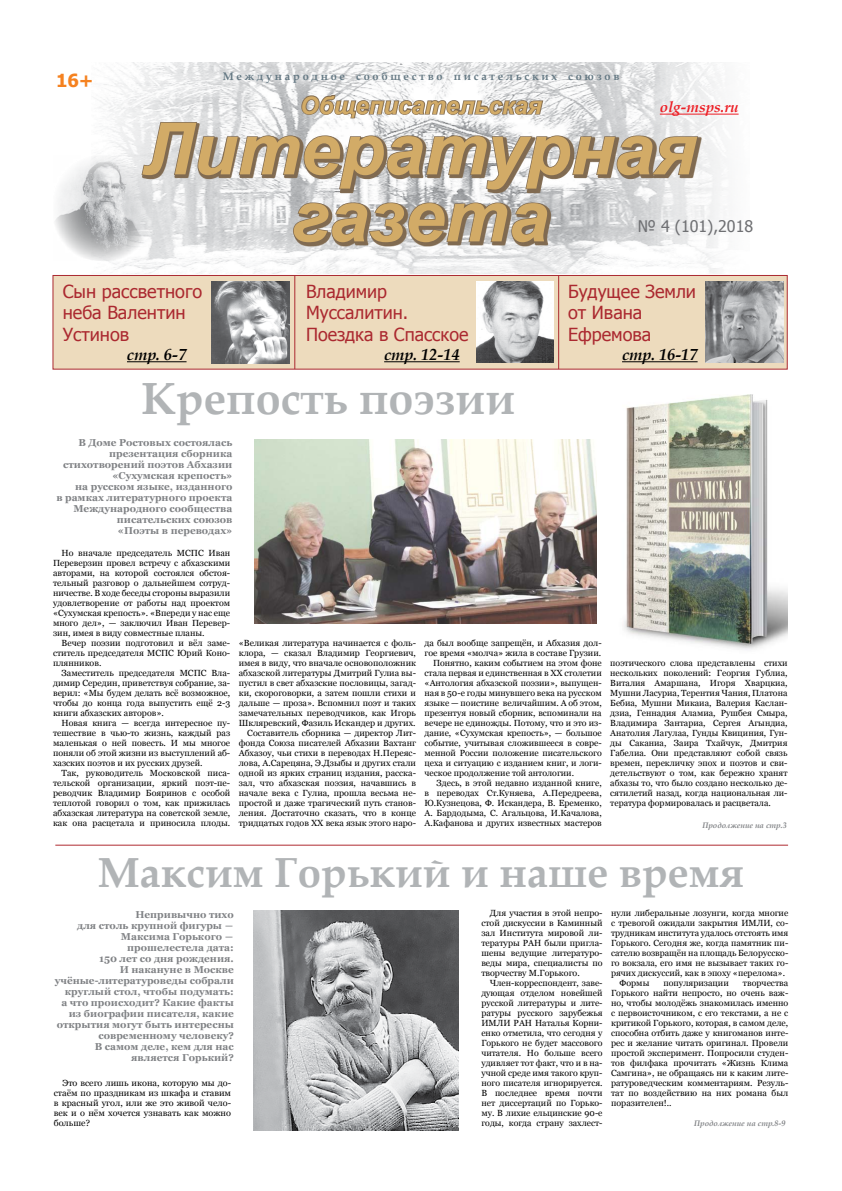
<style>
.page{position:relative;width:842px;height:1191px;background:#fff}
.page>*{position:absolute;margin:0;border:0;box-sizing:border-box;transform-origin:0 0}
.t1{font:italic 700 72px/67px "Arial";color:#d2ab67;text-align:center}
.t2{font:700 45px "Book Antiqua";color:#b1b4b6}
.t3{font:700 42px "Book Antiqua";color:#b1b4b6}
.t4{font:italic 700 24px "Arial";color:#d2ab67}
.t5{font:18px/21.6px "Tahoma";color:#ab2930}
.t6{font:700 18px "Tahoma";color:#f58220}
.t7{font:italic 700 16px "Book Antiqua";color:#000}
.t8{font:16px "Tahoma";color:#6f7073}
.t9{font:italic 700 15px "Book Antiqua";color:#ed1d24}
.t10{font:700 11px "Book Antiqua";color:#647883}
.t11{font:700 10px/11px "Georgia";color:#808285;text-align:right}
.t12{font:8.9px/10px "Georgia";color:#000;text-align:justify}
.t13{font:italic 700 8px "Book Antiqua";color:#808285}
</style>
<div class="page">
<img style="left:95px;top:62px;width:644px;height:212px">
<img style="left:55px;top:156px;width:96px;height:104px">
<svg style="left:142px;top:123px;width:559px;height:123px"></svg>
<svg style="left:292px;top:202px;width:257px;height:42px;background:#948471"></svg>
<div style="left:53px;top:275px;width:735px;height:94px;background:#eddbbd;border:1px solid #ab2930"></div>
<svg style="left:141px;top:94px;width:558px;height:97px"></svg>
<hr style="left:558px;top:275px;width:1px;height:94px;background:#ab2930">
<hr style="left:294px;top:275px;width:1px;height:94px;background:#ab2930">
<hr style="left:660px;top:114px;width:79px;height:1px;background:#ed1d24">
<hr style="left:127px;top:361px;width:60px;height:1px;background:#000">
<hr style="left:384px;top:361px;width:76px;height:1px;background:#000">
<hr style="left:622px;top:361px;width:76px;height:1px;background:#000">
<img style="left:476px;top:281px;width:78px;height:82px">
<img style="left:212px;top:281px;width:77px;height:82px">
<img style="left:705px;top:281px;width:78px;height:82px">
<hr style="left:55px;top:844px;width:733px;height:1px;background:#af2a31">
<img style="left:253px;top:911px;width:205px;height:219px">
<img style="left:624px;top:394px;width:163px;height:256px">
<img style="left:255px;top:439px;width:341px;height:185px">
<h3 class="t6" style="left:56px;top:68px;width:39px">16+</h3>
<p class="t10" style="left:223px;top:69px;width:398px">М е ж д у н а р о д н о е с о о б щ е с т в о п и с а т е л ь с к и х с о ю з о в</p>
<h3 class="t4" style="left:300px;top:89px;width:243px">Общеписательская</h3>
<h3 class="t9" style="left:660px;top:97px;width:80px">olg-msps.ru</h3>
<h1 class="t1" style="left:144px;top:118px;width:554px">Литературная газета</h1>
<h3 class="t8" style="left:638px;top:215px;width:117px">№ 4 (101),2018</h3>
<h3 class="t5" style="left:63px;top:279px;width:141px">Сын рассветного неба Валентин<br>Устинов</h3>
<h3 class="t5" style="left:306px;top:279px;width:164px">Владимир<br>Муссалитин.<br>Поездка в Спасское</h3>
<h3 class="t5" style="left:568px;top:279px;width:130px">Будущее Земли от Ивана<br>Ефремова</h3>
<h3 class="t7" style="left:127px;top:343px;width:61px">стр. 6-7</h3>
<h3 class="t7" style="left:384px;top:343px;width:77px">стр. 12-14</h3>
<h3 class="t7" style="left:622px;top:343px;width:77px">стр. 16-17</h3>
<h2 class="t2" style="left:141px;top:368px;width:375px">Крепость поэзии</h2>
<p class="t11" style="left:56px;top:437px;width:178px">В Доме Ростовых состоялась презентация сборника стихотворений поэтов Абхазии «Сухумская крепость»<br>на русском языке, изданного<br>в рамках литературного проекта<br>Международного сообщества писательских союзов<br>«Поэты в переводах»</p>
<p class="t12" style="left:53px;top:548px;width:179px;text-indent:9px">Но вначале председатель МСПС Иван Переверзин провел встречу с абхазскими авторами, на которой состоялся обстоя&shy;тельный разговор о дальнейшем сотруд&shy;ничестве. В ходе беседы стороны выразили удовлетворение от работы над проектом «Сухумская крепость». «Впереди у нас еще много дел», — заключил Иван Перевер&shy;зин, имея в виду совместные планы.</p>
<p class="t12" style="left:53px;top:638px;width:179px;text-indent:8px">Вечер поэзии подготовил и вёл заме&shy;ститель председателя МСПС Юрий Коно&shy;плянников.</p>
<p class="t12" style="left:53px;top:668px;width:179px;text-indent:8px">Заместитель председателя МСПС Вла&shy;димир Середин, приветствуя собрание, за&shy;верил: «Мы будем делать всё возможное, чтобы до конца года выпустить ещё 2-3 книги абхазских авторов».</p>
<p class="t12" style="left:53px;top:718px;width:179px;text-indent:8px">Новая книга — всегда интересное пу&shy;тешествие в чью-то жизнь, каждый раз маленькая о ней повесть. И мы многое поняли об этой жизни из выступлений аб&shy;хазских поэтов и их русских друзей.</p>
<p class="t12" style="left:53px;top:768px;width:179px;text-indent:8px">Так, руководитель Московской писа&shy;тельской организации, яркий поэт-пе&shy;реводчик Владимир Бояринов с особой теплотой говорил о том, как прижилась абхазская литература на советской земле, как она расцетала и приносила плоды.</p>
<p class="t12" style="left:239px;top:638px;width:179px;text-align:right">«Великая литература начинается с фоль&shy;клора, — сказал Владимир Георгиевич, имея в виду, что вначале основоположник абхазской литературы Дмитрий Гулиа вы&shy;пустил в свет абхазские пословицы, загад&shy;ки, скороговорки, а затем пошли стихи и дальше — проза». Вспомнил поэт и таких замечательных переводчиков, как Игорь Шкляревский, Фазиль Искандер и других.<br>Составитель сборника — директор Лит&shy;фонда Союза писателей Абхазии Вахтанг Абхазоу, чьи стихи в переводах Н.Переяс&shy;лова, А.Сарецяна, Э.Дзыбы и других стали одной из ярких страниц издания, расска&shy;зал, что абхазская поэзия, начавшись в начале века с Гулиа, прошла весьма не&shy;простой и даже трагический путь станов&shy;ления. Достаточно сказать, что в конце тридцатых годов XX века язык этого наро-</p>
<p class="t12" style="left:424px;top:638px;width:179px">да был вообще запрещён, и Абхазия дол-</p>
<p class="t12" style="left:424px;top:648px;width:178px">гое время «молча» жила в составе Грузии.</p>
<p class="t12" style="left:433px;top:658px;width:170px">Понятно, каким событием на этом фоне</p>
<p class="t12" style="left:424px;top:668px;width:179px">стала первая и единственная в XX столетии</p>
<p class="t12" style="left:424px;top:678px;width:179px">«Антология абхазской поэзии», выпущен-</p>
<p class="t12" style="left:424px;top:688px;width:179px">ная в 50-е годы минувшего века на русском</p>
<p class="t12" style="left:424px;top:698px;width:179px">языке — поистине величайшим. А об этом,</p>
<p class="t12" style="left:424px;top:708px;width:179px">презентуя новый сборник, вспоминали на</p>
<p class="t12" style="left:424px;top:718px;width:179px">вечере не единожды. Потому, что и это из-</p>
<p class="t12" style="left:424px;top:728px;width:179px">дание, «Сухумская крепость», — большое</p>
<p class="t12" style="left:424px;top:738px;width:179px">событие, учитывая сложившееся в совре-</p>
<p class="t12" style="left:424px;top:748px;width:179px">менной России положение писательского</p>
<p class="t12" style="left:424px;top:758px;width:179px">цеха и ситуацию с изданием книг, и логи-</p>
<p class="t12" style="left:424px;top:768px;width:151px">ческое продолжение той антологии.</p>
<p class="t12" style="left:436px;top:778px;width:167px">Здесь, в этой недавно изданной книге,</p>
<p class="t12" style="left:424px;top:788px;width:179px">в переводах Ст.Куняева, А.Передреева,</p>
<p class="t12" style="left:424px;top:798px;width:179px">Ю.Кузнецова, Ф. Искандера, В. Еременко,</p>
<p class="t12" style="left:424px;top:808px;width:179px">А. Бардодыма, С. Агальцова, И.Качалова,</p>
<p class="t12" style="left:424px;top:818px;width:179px">А.Кафанова и других известных мастеров</p>
<p class="t12" style="left:610px;top:658px;width:179px">поэтического слова представлены стихи нескольких поколений: Георгия Гублиа, Виталия Амаршана, Игоря Хварцкиа, Мушни Ласуриа, Терентия Чания, Платона Бебиа, Мушни Микаиа, Валерия Каслан&shy;дзиа, Геннадия Аламиа, Рушбея Смыра, Владимира Зантариа, Сергея Агындиа, Анатолия Лагулаа, Гунды Квициния, Гун&shy;ды Саканиа, Заира Тхайчук, Дмитрия Габелиа. Они представляют собой связь времен, перекличку эпох и поэтов и сви&shy;детельствуют о том, как бережно хранят абхазы то, что было создано несколько де&shy;сятилетий назад, когда национальная ли&shy;тература формировалась и расцветала.</p>
<p class="t13" style="left:702px;top:819px;width:86px">Продолжение на стр.3</p>
<h3 class="t3" style="left:98px;top:844px;width:648px">Максим Горький и наше время</h3>
<p class="t11" style="left:55px;top:909px;width:181px">Непривычно тихо<br>для столь крупной фигуры ―<br>Максима Горького ― прошелестела дата:<br>150 лет со дня рождения.<br>И накануне в Москве учёные-литературоведы собрали круглый стол, чтобы подумать:<br>а что происходит? Какие факты из биографии писателя, какие открытия могут быть интересны современному человеку?<br>В самом деле, кем для нас является Горький?</p>
<p class="t12" style="left:54px;top:1078px;width:179px;text-indent:9px">Это всего лишь икона, которую мы до&shy;стаём по праздникам из шкафа и ставим в красный угол, или же это живой чело&shy;век и о нём хочется узнавать как можно больше?</p>
<p class="t12" style="left:481px;top:908px;width:123px;text-indent:9px">Для участия в этой непро&shy;стой дискуссии в Каминный зал Института мировой ли&shy;тературы РАН были пригла&shy;шены ведущие литературо&shy;веды мира, специалисты по творчеству М.Горького.</p>
<p class="t12" style="left:481px;top:978px;width:123px;text-indent:9px">Член-корреспондент, заве&shy;дующая отделом новейшей русской литературы и лите&shy;ратуры русского зарубежья ИМЛИ РАН Наталья Корни&shy;енко отметила, что сегодня у Горького не будет массового читателя. Но больше всего удивляет тот факт, что и в на&shy;учной среде имя такого круп&shy;ного писателя игнорируется.<br>В последнее время почти нет диссертаций по Горько&shy;му. В лихие ельцинские 90-е годы, когда страну захлест-</p>
<p class="t12" style="left:611px;top:908px;width:179px">нули либеральные лозунги, когда многие</p>
<p class="t12" style="left:611px;top:918px;width:179px">с тревогой ожидали закрытия ИМЛИ, со-</p>
<p class="t12" style="left:611px;top:928px;width:179px">трудникам института удалось отстоять имя</p>
<p class="t12" style="left:611px;top:938px;width:179px">Горького. Сегодня же, когда памятник пи-</p>
<p class="t12" style="left:611px;top:948px;width:179px">сателю возвращён на площадь Белорусско-</p>
<p class="t12" style="left:611px;top:958px;width:179px">го вокзала, его имя не вызывает таких го-</p>
<p class="t12" style="left:611px;top:968px;width:175px">рячих дискуссий, как в эпоху «перелома».</p>
<p class="t12" style="left:620px;top:978px;width:31px">Формы</p>
<p class="t12" style="left:663px;top:978px;width:67px">популяризации</p>
<p class="t12" style="left:611px;top:978px;width:179px;text-indent:132px">творчества Горького найти непросто, но очень важ&shy;но, чтобы молодёжь знакомилась именно с первоисточником, с его текстами, а не с критикой Горького, которая, в самом деле, способна отбить даже у книгоманов инте&shy;рес и желание читать оригинал. Провели простой эксперимент. Попросили студен&shy;тов филфака прочитать «Жизнь Клима Самгина», не обращаясь ни к каким лите&shy;ратуроведческим комментариям. Резуль&shy;тат по воздействию на них романа был поразителен!..</p>
<p class="t13" style="left:694px;top:1117px;width:93px">Продолжение на стр.8-9</p>
</div>
